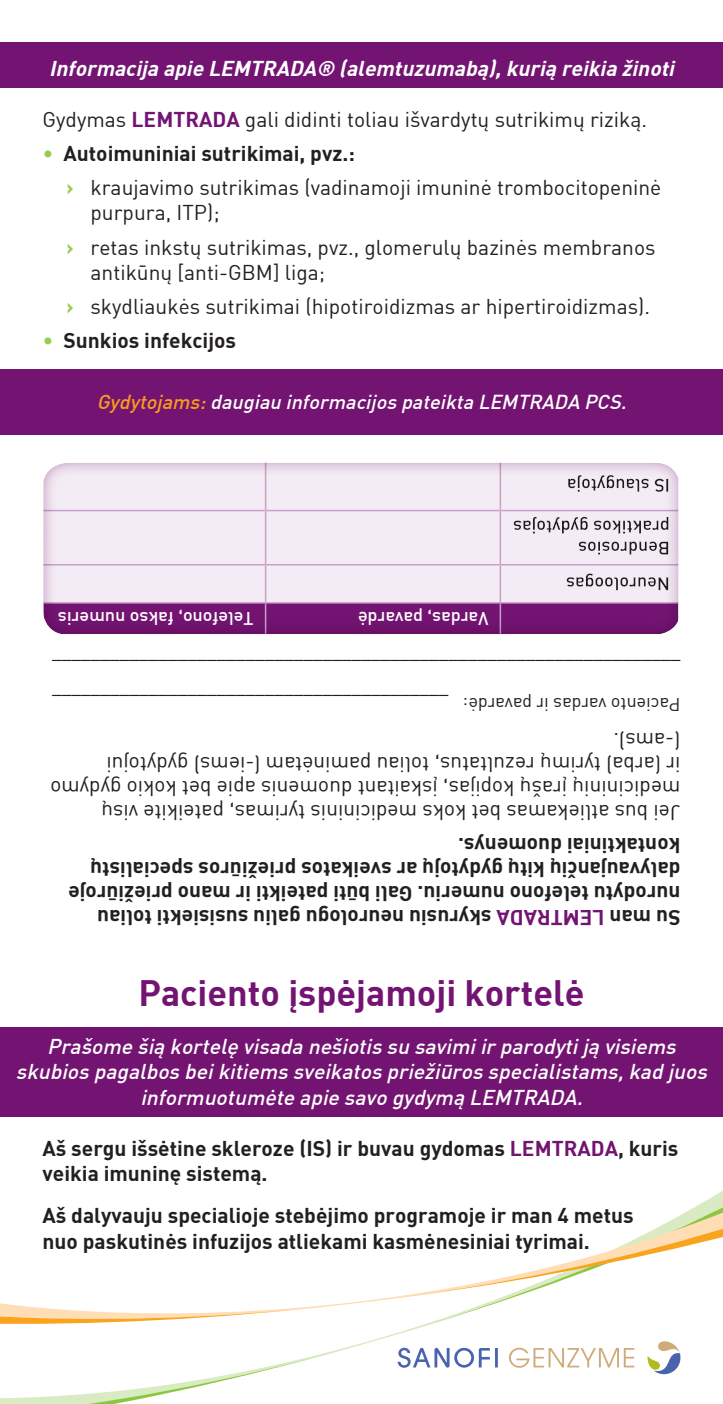
<style>
.page{position:relative;width:723px;height:1404px;background:#fff}
.page>*{position:absolute;margin:0;border:0;box-sizing:border-box;transform-origin:0 0}
.t1{font:700 36px "DIN";color:#731472}
.List_Paragraph{font:21px/24px "DIN";color:#231f20}
.List_Paragraph-2{font:700 21px/24px "DIN";color:#231f20}
.t2{font:italic 500 21px/25.2px "DIN";color:#fff;text-align:center}
.t3{font:italic 700 21px "DIN";color:#fff}
.t4{font:italic 500 19.8px "DIN";color:#fff}
.t5{font:18px "DIN";color:#231f20}
.t6{font:500 18px "DIN";color:#fff}
.s1{font-weight:700;color:#731472}
.s2{font-weight:400;color:#98cb4f}
.s3{font-weight:700;color:#98cb4f}
.s4{color:#f89b1c}
.s5{color:#731472}
</style>
<div class="page">
<div style="left:0;top:1027px;width:723px;height:89px;background:#731472"></div>
<div style="left:0;top:43px;width:723px;height:45px;background:#731472"></div>
<div style="left:0;top:369px;width:723px;height:65px;background:#731472"></div>
<div style="left:42px;top:461px;width:639px;height:177px;background:#731472;opacity:.45"></div>
<svg style="left:0;top:1196px;width:723px;height:207px"></svg>
<svg style="left:0;top:1203px;width:723px;height:18px"></svg>
<svg style="left:0;top:1221px;width:723px;height:104px"></svg>
<svg style="left:398px;top:1347px;width:100px;height:20px"></svg>
<svg style="left:509px;top:1347px;width:125px;height:20px"></svg>
<svg style="left:647px;top:1340px;width:33px;height:33px"></svg>
<p class="t3" style="left:49px;top:55px;width:632px">Informacija apie LEMTRADA® (alemtuzumabą),kurią reikia žinoti</p>
<p class="List_Paragraph" style="left:43px;top:107px;width:606px">Gydymas <span class="s1">LEMTRADA</span> gali didinti toliau išvardytų sutrikimų riziką.</p>
<p class="List_Paragraph-2" style="left:43px;top:140px;width:314px"><span class="s2">•</span> Autoimuniniai sutrikimai, pvz.:</p>
<p class="List_Paragraph" style="left:91px;top:174px;width:572px;line-height:25.2px;text-indent:-24px"><span class="s3">›</span> kraujavimo sutrikimas (vadinamoji imuninė trombocitopeninė purpura, ITP);</p>
<p class="List_Paragraph" style="left:91px;top:234px;width:566px;line-height:25.2px;text-indent:-24px"><span class="s3">›</span> retas inkstų sutrikimas, pvz., glomerulų bazinės membranos antikūnų [anti-GBM] liga;</p>
<p class="List_Paragraph" style="left:67px;top:294px;width:585px"><span class="s3">›</span> skydliaukės sutrikimai (hipotiroidizmas ar hipertiroidizmas).</p>
<p class="List_Paragraph-2" style="left:43px;top:327px;width:195px"><span class="s2">•</span> Sunkios infekcijos</p>
<p class="t4" style="left:97px;top:389px;width:536px"><span class="s4">Gydytojams:</span>daugiau informacijos pateikta LEMTRADA PCS.</p>
<p class="t6" style="left:254px;top:630px;width:197px;rotate:-180deg">Telefono, fakso numeris</p>
<p class="t6" style="left:488px;top:630px;width:132px;rotate:-180deg">Vardas, pavardė</p>
<p class="t5" style="left:680px;top:680px;width:630px;rotate:-180deg">_________________________________________________________________</p>
<p class="t5" style="left:448px;top:715px;width:398px;rotate:-180deg">_________________________________________</p>
<p class="t5" style="left:680px;top:715px;width:219px;rotate:-180deg">Paciento vardas ir pavardė:</p>
<p class="List_Paragraph" style="left:680px;top:824px;width:632px;rotate:-180deg">Jei bus atliekamas bet koks medicininis tyrimas, pateikite visų medicininių įrašų kopijas, įskaitant duomenis apie bet kokio gydymo ir (arba) tyrimų rezultatus, toliau paminėtam (-iems) gydytojui (-ams).</p>
<p class="List_Paragraph-2" style="left:680px;top:930px;width:614px;rotate:-180deg">Su man <span class="s5">LEMTRADA</span> skyrusiu neurologu galiu susisiekti toliau nurodytu telefono numeriu. Gali būti pateikti ir mano priežiūroje dalyvaujančių kitų gydytojų ar sveikatos priežiūros specialistų kontaktiniai duomenys.</p>
<p class="t1" style="left:138px;top:969px;width:448px">Paciento įspėjamoji kortelė</p>
<p class="t2" style="left:16px;top:1033px;width:698px">Prašome šią kortelę visada nešiotis su savimiirparodytiją visiems skubios pagalbos beikitiems sveikatos priežiūros specialistams,kad juos informuotumėte apie savo gydymą LEMTRADA.</p>
<p class="List_Paragraph-2" style="left:43px;top:1134px;width:637px;line-height:25.2px">Aš sergu išsėtine skleroze (IS) ir buvau gydomas <span class="s5">LEMTRADA</span>, kuris veikia imuninę sistemą.</p>
<p class="List_Paragraph-2" style="left:43px;top:1202px;width:593px;line-height:25.2px">Aš dalyvauju specialioje stebėjimo programoje ir man 4 metus nuo paskutinės infuzijos atliekami kasmėnesiniai tyrimai.</p>
</div>
